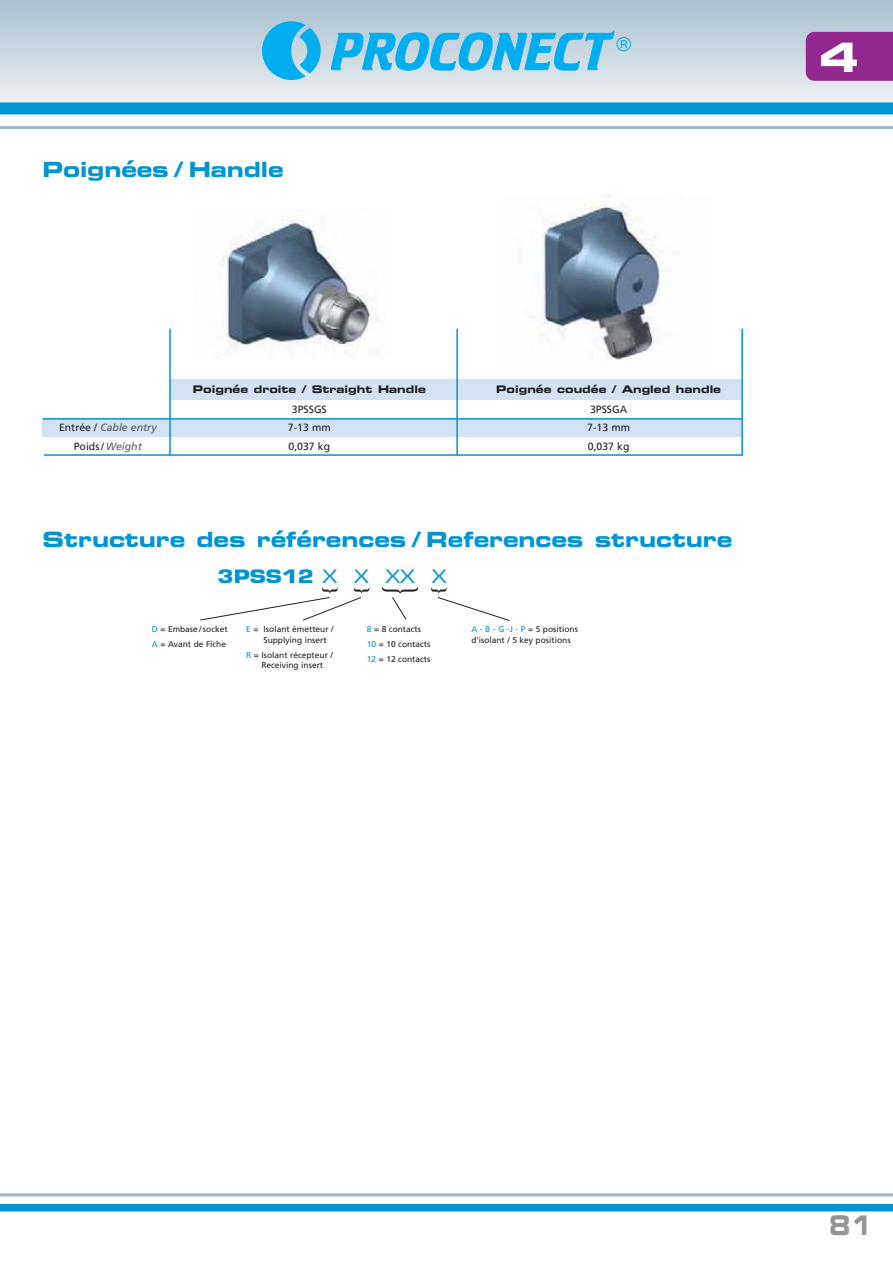
<style>
.page{position:relative;width:893px;height:1263px;background:#fff}
.page>*{position:absolute;margin:0;border:0;box-sizing:border-box;transform-origin:0 0}
.t1{font:40.5px "Eurostile LT Std Bold Ex 2";color:#fff}
.t2{font:27px "Eurostile LT Std Bold Ex 2";color:#939598;scale:.8 1}
.t3{font:21px "Eurostile LT Std Bold Ex 2";letter-spacing:-.005em;color:#0094d3}
.t4{font:700 18px "Eurostile";letter-spacing:-.005em;color:#0094d3;scale:1.25 1}
.t5{font:10.5px "Eurostile LT Std Bold Ex 2";color:#231f20}
.t6{font:10.5px "Frutiger";color:#231f20}
.t7{font:italic 10.5px "Frutiger";color:#58595b}
.t8{font:8.4px/14.7px "Frutiger";color:#231f20}
.s1{font-style:normal;color:#231f20}
.s2{font-style:italic;color:#58595b}
.s3{font-family:"Eurostile LT Std";font-weight:400}
.s4{color:#0094d3}
</style>
<div class="page">
<svg style="left:0;top:0;width:893px;height:115px;background:#c9d7e0"></svg>
<svg style="left:262px;top:21px;width:59px;height:59px;background:#48bce9"></svg>
<svg style="left:331px;top:31px;width:300px;height:42px;background:#6ac3e7"></svg>
<div style="left:0;top:102px;width:893px;height:12px;background:#0094d3"></div>
<div style="left:0;top:1204px;width:893px;height:7px;background:#0094d3"></div>
<hr style="left:0;top:126px;width:893px;height:3px;background:#9bb7c7">
<hr style="left:0;top:1193px;width:893px;height:3px;background:#9bb7c7">
<div style="left:806px;top:32px;width:87px;height:49px;background:#91278f"></div>
<svg style="left:200px;top:587px;width:169px;height:33px"></svg>
<svg style="left:431px;top:587px;width:79px;height:34px"></svg>
<svg style="left:383px;top:587px;width:35px;height:33px"></svg>
<img style="left:223px;top:217px;width:156px;height:135px">
<img style="left:532px;top:200px;width:139px;height:160px">
<div style="left:43px;top:419px;width:699px;height:17px;background:#d2e2f4"></div>
<div style="left:170px;top:380px;width:572px;height:20px;background:#d2e2f4"></div>
<hr style="left:44px;top:454px;width:699px;height:2px;background:#0094d3">
<hr style="left:169px;top:329px;width:2px;height:126px;background:#0094d3">
<hr style="left:456px;top:329px;width:2px;height:126px;background:#0094d3">
<hr style="left:43px;top:418px;width:699px;height:2px;background:#0094d3">
<hr style="left:741px;top:329px;width:2px;height:126px;background:#0094d3">
<h3 class="t3" style="left:43px;top:160px;width:243px">Poignées / Handle</h3>
<p class="t5" style="left:193px;top:385px;width:234px">Poignée droite / Straight Handle</p>
<p class="t5" style="left:496px;top:385px;width:226px">Poignée coudée / Angled handle</p>
<p class="t6" style="left:292px;top:405px;width:36px">3PSSGS</p>
<p class="t6" style="left:590px;top:405px;width:39px">3PSSGA</p>
<p class="t7" style="left:59px;top:424px;width:99px"><span class="s1">Entrée /</span> Cable entry</p>
<p class="t6" style="left:288px;top:424px;width:44px">7-13 mm</p>
<p class="t6" style="left:587px;top:424px;width:44px">7-13 mm</p>
<p class="t6" style="left:74px;top:442px;width:69px">Poids / <span class="s2">Weight</span></p>
<p class="t6" style="left:289px;top:442px;width:43px">0,037 kg</p>
<p class="t6" style="left:588px;top:442px;width:43px">0,037 kg</p>
<h3 class="t3" style="left:43px;top:529px;width:691px">Structure des références / References structure</h3>
<h3 class="t4" style="left:218px;top:570px;width:184px">3PSS12 <span class="s3">X X XX X</span></h3>
<p class="t8" style="left:152px;top:623px;width:77px"><span class="s4">D</span> = Embase / socket<br><span class="s4">A</span> = Avant de Fiche</p>
<p class="t8" style="left:263px;top:625px;width:72px;line-height:10.5px;text-indent:-17px"><span class="s4">E</span> = Isolant émetteur /<br>Supplying insert</p>
<p class="t8" style="left:261px;top:650px;width:73px;line-height:10.5px;text-indent:-15px"><span class="s4">R</span> = Isolant récepteur /<br>Receiving insert</p>
<p class="t8" style="left:367px;top:623px;width:65px"><span class="s4">8</span> = 8 contacts<br><span class="s4">10</span> = 10 contacts<br><span class="s4">12</span> = 12 contacts</p>
<p class="t8" style="left:471px;top:625px;width:108px;line-height:10.5px"><span class="s4">A - B - G -J - P</span> = 5 positions d'isolant / 5 key positions</p>
<h1 class="t1" style="left:819px;top:37px;width:42px">4</h1>
<h2 class="t2" style="left:829px;top:1212px;width:55px">81</h2>
</div>
